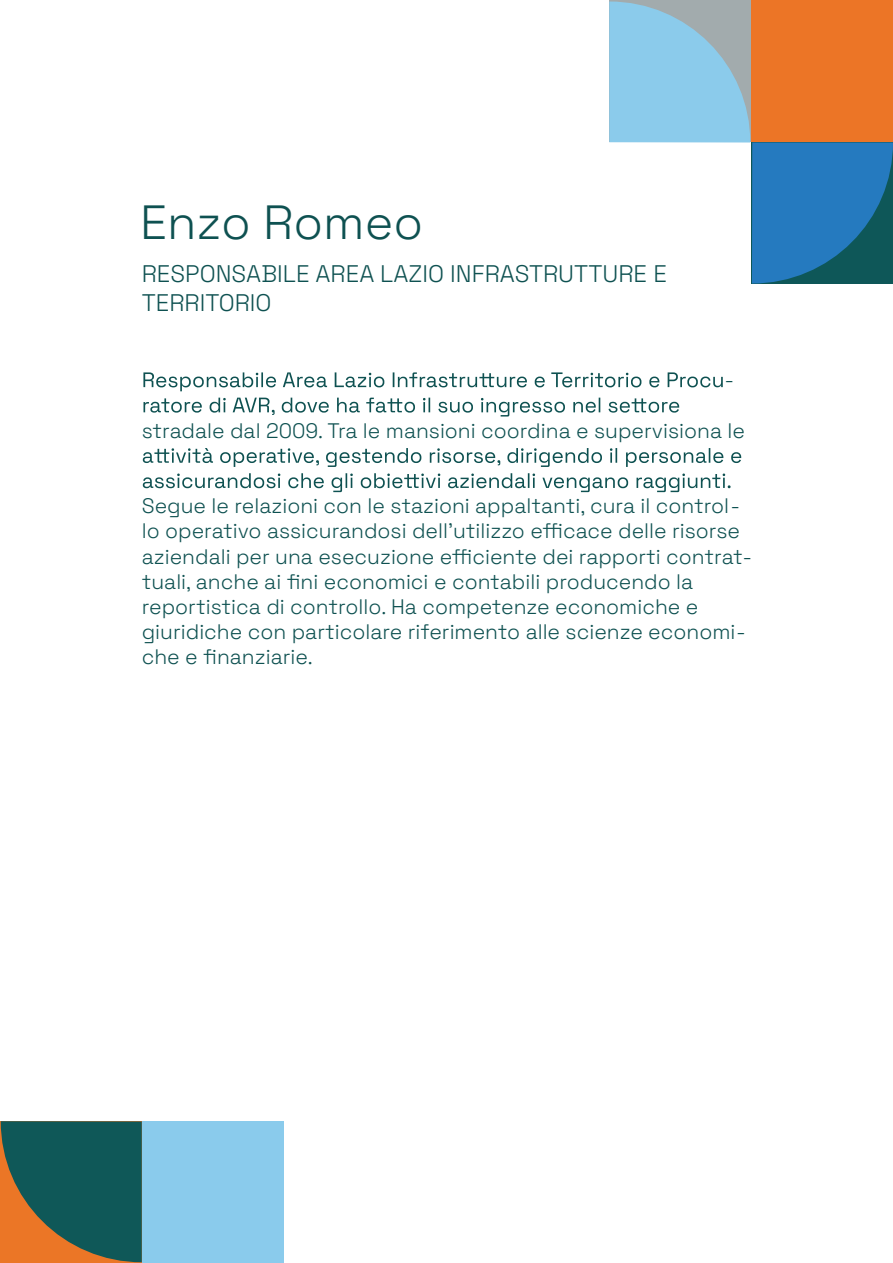
<style>
.page{position:relative;width:893px;height:1263px;background:#fff}
.page>*{position:absolute;margin:0;border:0;box-sizing:border-box;transform-origin:0 0}
.t1{font:300 48px "Space Grotesk";color:#0e5151}
.t2{font:300 24px/28.8px "Space Grotesk";color:#0e5151}
.t3{font:300 21px/25.2px "Space Grotesk";color:#0e5151}
</style>
<div class="page">
<div style="left:142px;top:1121px;width:142px;height:142px;background:#8acbec"></div>
<svg style="left:1px;top:1121px;width:141px;height:141px;background:#3e5e4d"></svg>
<svg style="left:609px;top:2px;width:284px;height:282px"></svg>
<svg style="left:143px;top:372px;width:580px;height:19px"></svg>
<svg style="left:143px;top:398px;width:536px;height:18px"></svg>
<svg style="left:143px;top:448px;width:598px;height:19px"></svg>
<svg style="left:143px;top:473px;width:588px;height:19px"></svg>
<h1 class="t1" style="left:140px;top:187px;width:285px">Enzo Romeo</h1>
<p class="t2" style="left:142px;top:258px;width:527px">RESPONSABILE AREA LAZIO INFRASTRUTTURE E<br>TERRITORIO</p>
<p class="t3" style="left:724px;top:366px;width:11px">-</p>
<p class="t3" style="left:142px;top:416px;width:605px">stradale dal 2009. Tra le mansioni coordina e supervisiona le</p>
<p class="t3" style="left:142px;top:492px;width:612px">Segue le relazioni con le stazioni appaltanti, cura il control&shy;lo operativo assicurandosi dell’utilizzo efficace delle risorse aziendali per una esecuzione efficiente dei rapporti contrat&shy;tuali, anche ai fini economici e contabili producendo la reportistica di controllo. Ha competenze economiche e giuridiche con particolare riferimento alle scienze economi&shy;che e finanziarie.</p>
</div>
